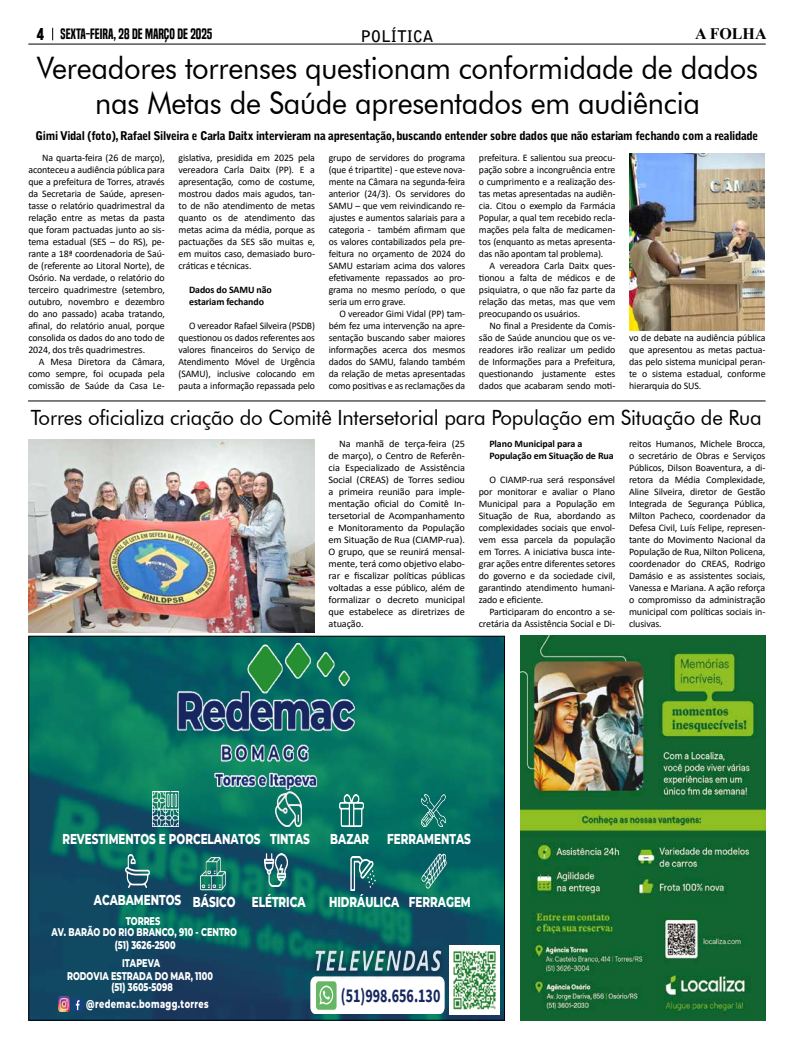
<style>
.page{position:relative;width:794px;height:1049px;background:#fff}
.page>*{position:absolute;margin:0;border:0;box-sizing:border-box;transform-origin:0 0}
.t1{font:31px/35px "Futura BT";letter-spacing:-.01em;color:#000;text-align:center;scale:.94 1}
.t2{font:21px "Futura BT";letter-spacing:-.01em;color:#000}
.t3{font:700 19.4px "Source Sans Pro";color:#16275f;scale:.72 1}
.t4{font:700 16px "Bell Gothic Std";color:#000}
.t5{font:700 16px "Times New Roman";color:#000}
.t6{font:800 14.4px "Montserrat";color:#fff;scale:.72 1}
.t7{font:14px "Built Titling Sb";color:#000}
.t8{font:900 12px "Bell Gothic Std";letter-spacing:-.03em;color:#000;scale:.96 1}
.t9{font:800 11.3px "Montserrat";letter-spacing:.05em;color:#fff;scale:.72 1}
.t10{font:800 11.2px/12.8px "Montserrat";color:#fff;text-align:center;scale:.72 1}
.t11{font:10px/12px "Calibri";letter-spacing:-.01em;color:#000;text-align:justify}
.t12{font:700 10px/12px "Calibri";letter-spacing:-.01em;color:#000}
.s1{font-family:"Built Titling Rg";font-weight:700;font-size:16px}
</style>
<div class="page">
<hr style="left:28px;top:44px;width:737px;height:1px;background:#000">
<svg style="left:52px;top:28px;width:1px;height:12px"></svg>
<img style="left:520px;top:636px;width:245px;height:384px">
<img style="left:30px;top:638px;width:473px;height:380px">
<img style="left:175px;top:640px;width:183px;height:154px">
<img style="left:59px;top:997px;width:10px;height:15px">
<svg style="left:73px;top:997px;width:10px;height:14px"></svg>
<img style="left:153px;top:791px;width:25px;height:35px">
<img style="left:276px;top:791px;width:25px;height:35px">
<img style="left:340px;top:794px;width:23px;height:33px">
<img style="left:422px;top:794px;width:23px;height:33px">
<img style="left:125px;top:855px;width:24px;height:32px">
<img style="left:200px;top:856px;width:25px;height:35px">
<img style="left:264px;top:854px;width:24px;height:32px">
<img style="left:350px;top:856px;width:25px;height:35px">
<img style="left:421px;top:853px;width:25px;height:35px">
<img style="left:450px;top:945px;width:50px;height:69px">
<svg style="left:310px;top:984px;width:134px;height:30px"></svg>
<img style="left:307px;top:938px;width:143px;height:46px">
<hr style="left:28px;top:400px;width:737px;height:1px;background:#000">
<img style="left:629px;top:153px;width:136px;height:177px">
<img style="left:28px;top:440px;width:287px;height:192px">
<h3 class="t4" style="left:360px;top:27px;width:74px">POLÍTICA</h3>
<h3 class="t7" style="left:37px;top:25px;width:177px"><span class="s1">4</span> SEXTA-FEIRA, 28 DE MARÇO DE 2025</h3>
<h3 class="t5" style="left:695px;top:22px;width:73px">A FOLHA</h3>
<h1 class="t1" style="left:37px;top:50px;width:768px">Vereadores torrenses questionam conformidade de dados nas Metas de Saúde apresentados em audiência</h1>
<p class="t8" style="left:36px;top:129px;width:754px">Gimi Vidal (foto), Rafael Silveira e Carla Daitx intervieram na apresentação, buscando entender sobre dados que não estariam fechando com a realidade</p>
<p class="t11" style="left:28px;top:151px;width:138px;text-indent:14px">Na quarta-feira (26 de março), aconteceu a audiência pública para que a prefeitura de Torres, através da Secretaria de Saúde, apresen&shy;tasse o relatório quadrimestral da relação entre as metas da pasta que foram pactuadas junto ao sis&shy;tema estadual (SES – do RS), pe&shy;rante a 18ª coordenadoria de Saú&shy;de (referente ao Litoral Norte), de Osório. Na verdade, o relatório do terceiro quadrimestre (setembro, outubro, novembro e dezembro do ano passado) acaba tratando, afinal, do relatório anual, porque consolida os dados do ano todo de 2024, dos três quadrimestres.</p>
<p class="t11" style="left:28px;top:355px;width:138px;text-indent:11px">A Mesa Diretora da Câmara, como sempre, foi ocupada pela comissão de Saúde da Casa Le-</p>
<p class="t11" style="left:178px;top:151px;width:138px">gislativa, presidida em 2025 pela vereadora Carla Daitx (PP). E a apresentação, como de costume, mostrou dados mais agudos, tan&shy;to de não atendimento de metas quanto os de atendimento das metas acima da média, porque as pactuações da SES são muitas e, em muitos caso, demasiado buro&shy;cráticas e técnicas.</p>
<p class="t12" style="left:189px;top:283px;width:84px">Dados do SAMU não estariam fechando</p>
<p class="t11" style="left:178px;top:319px;width:138px;text-indent:11px">O vereador Rafael Silveira (PSDB) questionou os dados referentes aos valores financeiros do Serviço de Atendimento Móvel de Urgência (SAMU), inclusive colocando em pauta a informação repassada pelo</p>
<p class="t11" style="left:329px;top:151px;width:138px">grupo de servidores do programa (que é tripartite) - que esteve nova&shy;mente na Câmara na segunda-feira anterior (24/3). Os servidores do SAMU – que vem reivindicando re&shy;ajustes e aumentos salariais para a categoria - também afirmam que os valores contabilizados pela pre&shy;feitura no orçamento de 2024 do SAMU estariam acima dos valores efetivamente repassados ao pro&shy;grama no mesmo período, o que seria um erro grave.</p>
<p class="t11" style="left:329px;top:307px;width:138px;text-indent:11px">O vereador Gimi Vidal (PP) tam&shy;bém fez uma intervenção na apre&shy;sentação buscando saber maiores informações acerca dos mesmos dados do SAMU, falando também da relação de metas apresentadas como positivas e as reclamações da</p>
<p class="t11" style="left:479px;top:151px;width:138px">prefeitura. E salientou sua preocu&shy;pação sobre a incongruência entre o cumprimento e a realização des&shy;tas metas apresentadas na audiên&shy;cia. Citou o exemplo da Farmácia Popular, a qual tem recebido recla&shy;mações pela falta de medicamen&shy;tos (enquanto as metas apresenta&shy;das não apontam tal problema).</p>
<p class="t11" style="left:479px;top:259px;width:138px;text-indent:11px">A vereadora Carla Daitx ques&shy;tionou a falta de médicos e de psiquiatra, o que não faz parte da relação das metas, mas que vem preocupando os usuários.</p>
<p class="t11" style="left:479px;top:319px;width:138px;text-indent:11px">No final a Presidente da Comis&shy;são de Saúde anunciou que os ve&shy;readores irão realizar um pedido de Informações para a Prefeitura, questionando justamente estes dados que acabaram sendo moti-</p>
<p class="t11" style="left:629px;top:331px;width:138px">vo de debate na audiência pública que apresentou as metas pactua&shy;das pelo sistema municipal peran&shy;te o sistema estadual, conforme hierarquia do SUS.</p>
<h2 class="t2" style="left:31px;top:405px;width:732px">Torres oficializa criação do Comitê Intersetorial para População em Situação de Rua</h2>
<p class="t11" style="left:328px;top:438px;width:138px;text-indent:11px">Na manhã de terça-feira (25 de março), o Centro de Referên&shy;cia Especializado de Assistência Social (CREAS) de Torres sediou a primeira reunião para imple&shy;mentação oficial do Comitê In&shy;tersetorial de Acompanhamento e Monitoramento da População em Situação de Rua (CIAMP-rua).<br>O grupo, que se reunirá mensal&shy;mente, terá como objetivo elabo&shy;rar e fiscalizar políticas públicas voltadas a esse público, além de formalizar o decreto municipal que estabelece as diretrizes de atuação.</p>
<p class="t12" style="left:489px;top:438px;width:126px">Plano Municipal para a<br>População em Situação de Rua</p>
<p class="t11" style="left:479px;top:474px;width:138px;text-indent:11px">O CIAMP-rua será responsável por monitorar e avaliar o Plano Municipal para a População em Situação de Rua, abordando as complexidades sociais que envol&shy;vem essa parcela da população em Torres. A iniciativa busca inte&shy;grar ações entre diferentes setores do governo e da sociedade civil, garantindo atendimento humani&shy;zado e eficiente.</p>
<p class="t11" style="left:479px;top:606px;width:138px;text-align:right">Participaram do encontro a se&shy;cretária da Assistência Social e Di-</p>
<p class="t11" style="left:629px;top:438px;width:138px">reitos Humanos, Michele Brocca, o secretário de Obras e Serviços Públicos, Dilson Boaventura, a di&shy;retora da Média Complexidade, Aline Silveira, diretor de Gestão Integrada de Segurança Pública, Milton Pacheco, coordenador da Defesa Civil, Luís Felipe, represen&shy;tante do Movimento Nacional da População de Rua, Nilton Policena, coordenador do CREAS, Rodrigo Damásio e as assistentes sociais, Vanessa e Mariana. A ação reforça o compromisso da administração municipal com políticas sociais in&shy;clusivas.</p>
<h3 class="t6" style="left:62px;top:828px;width:345px">REVESTIMENTOS E PORCELANATOS TINTAS</h3>
<h3 class="t6" style="left:330px;top:828px;width:197px">BAZAR FERRAMENTAS</h3>
<h3 class="t6" style="left:94px;top:891px;width:295px">ACABAMENTOS BÁSICO ELÉTRICA</h3>
<h3 class="t6" style="left:329px;top:891px;width:198px">HIDRÁULICA FERRAGEM</h3>
<p class="t10" style="left:126px;top:914px;width:50px">TORRES</p>
<p class="t10" style="left:122px;top:956px;width:55px">ITAPEVA</p>
<p class="t10" style="left:51px;top:925px;width:259px">AV. BARÃO DO RIO BRANCO, 910 - CENTRO (51) 3626-2500</p>
<p class="t10" style="left:67px;top:969px;width:204px">RODOVIA ESTRADA DO MAR, 1100</p>
<p class="t10" style="left:111px;top:980px;width:87px">(51) 3605-5098</p>
<p class="t9" style="left:86px;top:995px;width:172px">@redemac.bomagg.torres</p>
<h3 class="t3" style="left:341px;top:982px;width:140px">(51)998.656.130</h3>
</div>
